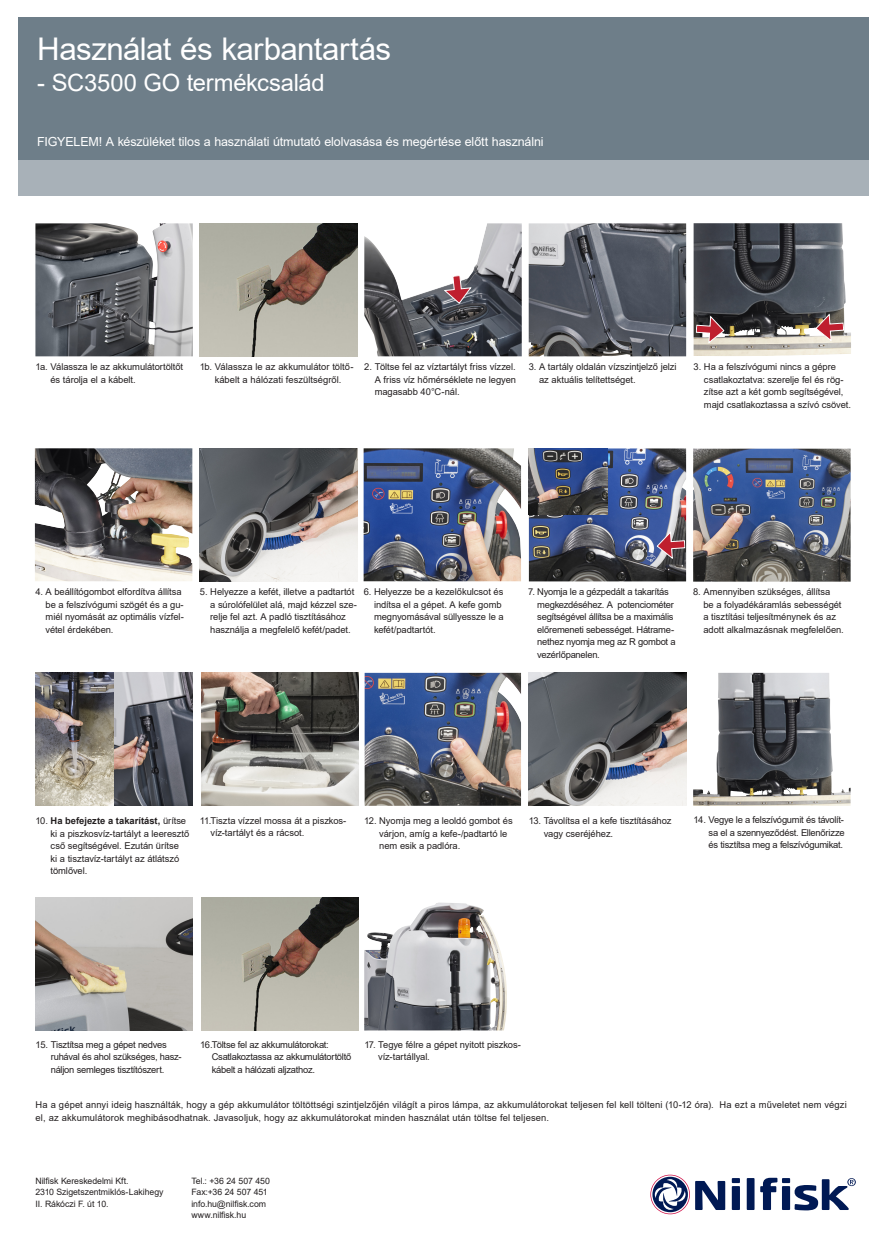
<style>
.page{position:relative;width:886px;height:1241px;background:#fff}
.page>*{position:absolute;margin:0;border:0;box-sizing:border-box;transform-origin:0 0}
.t1{font:31.25px "Arial";letter-spacing:-.02em;color:#fff}
.t2{font:23.75px "Arial";letter-spacing:-.01em;color:#fff}
.N_Body_text_15_20{font:12.5px "Arial";letter-spacing:-.01em;color:#fff}
.N_Body_text_15_20-2{font:9.38px/12.5px "Arial";letter-spacing:-.01em;color:#231f20}
.N_Body_text_15_20-3{font:9.38px/12.5px "Arial";letter-spacing:.01em;color:#231f20}
.N_Body_text_15_20-4{font:9.38px/12.5px "Arial";letter-spacing:-.03em;color:#231f20}
.t3{font:8.75px/11.2px "Arial";letter-spacing:-.005em;color:#231f20}
.s1{font-weight:700}
</style>
<div class="page">
<div style="left:18px;top:18px;width:850px;height:142px;background:#6e7e89"></div>
<div style="left:18px;top:160px;width:850px;height:36px;background:#a8b1b8"></div>
<div style="left:747px;top:1177px;width:7px;height:32px;background:#001954"></div>
<div style="left:732px;top:1185px;width:8px;height:24px;background:#001954"></div>
<div style="left:782px;top:1185px;width:8px;height:24px;background:#001954"></div>
<svg style="left:732px;top:1177px;width:8px;height:5px"></svg>
<svg style="left:782px;top:1177px;width:8px;height:5px"></svg>
<svg style="left:760px;top:1177px;width:17px;height:32px"></svg>
<svg style="left:650px;top:1174px;width:75px;height:39px"></svg>
<svg style="left:794px;top:1178px;width:62px;height:32px"></svg>
<img style="left:529px;top:672px;width:157px;height:133px">
<img style="left:529px;top:448px;width:157px;height:133px">
<img style="left:364px;top:448px;width:157px;height:133px">
<img style="left:35px;top:223px;width:158px;height:133px">
<img style="left:200px;top:223px;width:157px;height:133px">
<img style="left:364px;top:223px;width:158px;height:133px">
<img style="left:529px;top:223px;width:157px;height:133px">
<img style="left:35px;top:448px;width:157px;height:133px">
<img style="left:200px;top:448px;width:157px;height:133px">
<img style="left:201px;top:897px;width:158px;height:133px">
<img style="left:35px;top:672px;width:158px;height:133px">
<img style="left:201px;top:672px;width:158px;height:133px">
<img style="left:693px;top:672px;width:157px;height:133px">
<img style="left:364px;top:902px;width:143px;height:128px">
<img style="left:35px;top:897px;width:158px;height:133px">
<img style="left:693px;top:448px;width:157px;height:133px">
<img style="left:365px;top:672px;width:156px;height:133px">
<svg style="left:443px;top:274px;width:30px;height:30px"></svg>
<img style="left:693px;top:223px;width:158px;height:133px">
<svg style="left:695px;top:314px;width:30px;height:30px"></svg>
<svg style="left:814px;top:312px;width:31px;height:30px"></svg>
<img style="left:529px;top:448px;width:78px;height:67px">
<svg style="left:656px;top:530px;width:30px;height:30px"></svg>
<p class="t1" style="left:37px;top:27px;width:355px">Használat és karbantartás</p>
<p class="t2" style="left:37px;top:67px;width:289px">- SC3500 GO termékcsalád</p>
<p class="N_Body_text_15_20" style="left:37px;top:133px;width:508px">FIGYELEM! A készüléket tilos a használati útmutató elolvasása és megértése előtt használni</p>
<p class="N_Body_text_15_20-2" style="left:50px;top:361px;width:134px;text-indent:-15px">1a. Válassza le az akkumulátortöltőt és tárolja el a kábelt.</p>
<p class="N_Body_text_15_20-2" style="left:375px;top:361px;width:143px;text-align:justify;text-indent:-10px">2. Töltse fel az víztartályt friss vízzel.<br>A friss víz hőmérséklete ne legyen magasabb 40°C-nál.</p>
<p class="N_Body_text_15_20-2" style="left:200px;top:361px;width:155px;text-align:center">1b. Válassza le az akkumulátor töltő&shy;kábelt a hálózati feszültségről.</p>
<p class="N_Body_text_15_20-2" style="left:539px;top:361px;width:139px;text-indent:-10px">3. A tartály oldalán vízszintjelző jelzi az aktuális telítettséget.</p>
<p class="N_Body_text_15_20-2" style="left:704px;top:361px;width:149px;text-indent:-10px">3. Ha a felszívógumi nincs a gépre csatlakoztatva: szerelje fel és rög&shy;zítse azt a két gomb segítségével, majd csatlakoztassa a szívó csövet.</p>
<p class="N_Body_text_15_20-2" style="left:46px;top:585px;width:140px;text-indent:-10px">4. A beállítógombot elfordítva állítsa be a felszívógumi szögét és a gu&shy;miél nyomását az optimális vízfel&shy;vétel érdekében.</p>
<p class="N_Body_text_15_20-2" style="left:210px;top:585px;width:148px;text-indent:-10px">5. Helyezze a kefét, illetve a padtartót a súrolófelület alá, majd kézzel sze&shy;relje fel azt. A padló tisztításához használja a megfelelő kefét/padet.</p>
<p class="N_Body_text_15_20-2" style="left:374px;top:585px;width:131px;text-indent:-10px">6. Helyezze be a kezelőkulcsot és indítsa el a gépet. A kefe gomb megnyomásával süllyessze le a kefét/padtartót.</p>
<p class="N_Body_text_15_20-2" style="left:703px;top:585px;width:142px;text-indent:-10px">8. Amennyiben szükséges, állítsa<br>be a folyadékáramlás sebességét a tisztítási teljesítménynek és az adott alkalmazásnak megfelelően.</p>
<p class="N_Body_text_15_20-2" style="left:537px;top:585px;width:140px;text-indent:-9px">7. Nyomja le a gézpedált a takarítás megkezdéséhez. A potenciométer segítségével állítsa be a maximális előremeneti sebességet. Hátrame&shy;nethez nyomja meg az R gombot a vezérlőpanelen.</p>
<p class="N_Body_text_15_20-2" style="left:51px;top:814px;width:140px;text-indent:-15px">10. <span class="s1">Ha befejezte a takarítást,</span> ürítse ki a piszkosvíz-tartályt a leeresztő cső segítségével. Ezután ürítse<br>ki a tisztavíz-tartályt az átlátszó tömlővel.</p>
<p class="N_Body_text_15_20-2" style="left:211px;top:814px;width:137px;text-indent:-11px">11.Tiszta vízzel mossa át a piszkos&shy;víz-tartályt és a rácsot.</p>
<p class="N_Body_text_15_20-2" style="left:379px;top:814px;width:135px;text-indent:-15px">12. Nyomja meg a leoldó gombot és várjon, amíg a kefe-/padtartó le nem esik a padlóra.</p>
<p class="N_Body_text_15_20-2" style="left:544px;top:814px;width:129px;text-indent:-15px">13. Távolítsa el a kefe tisztításához vagy cseréjéhez.</p>
<p class="N_Body_text_15_20-2" style="left:708px;top:813px;width:138px;text-align:justify;text-indent:-15px">14. Vegye le a felszívógumit és távolít&shy;sa el a szennyeződést. Ellenőrizze és tisztítsa meg a felszívógumikat.</p>
<p class="N_Body_text_15_20-2" style="left:51px;top:1037px;width:132px;text-indent:-15px">15. Tisztítsa meg a gépet nedves ruhával és ahol szükséges, hasz&shy;náljon semleges tisztítószert.</p>
<p class="N_Body_text_15_20-4" style="left:212px;top:1038px;width:141px;text-indent:-12px">16.Töltse fel az akkumulátorokat:<br>Csatlakoztassa az akkumulátortöltő kábelt a hálózati aljzathoz.</p>
<p class="N_Body_text_15_20-2" style="left:378px;top:1037px;width:144px;text-indent:-14px">17. Tegye félre a gépet nyitott piszkos&shy;víz-tartállyal.</p>
<p class="N_Body_text_15_20-3" style="left:36px;top:1098px;width:813px">Ha a gépet annyi ideig használták, hogy a gép akkumulátor töltöttségi szintjelzőjén világít a piros lámpa, az akkumulátorokat teljesen fel kell tölteni (10-12 óra). Ha ezt a műveletet nem végzi el, az akkumulátorok meghibásodhatnak. Javasoljuk, hogy az akkumulátorokat minden használat után töltse fel teljesen.</p>
<p class="t3" style="left:35px;top:1175px;width:130px">Nilfisk Kereskedelmi Kft.<br>2310 Szigetszentmiklós-Lakihegy<br>II. Rákóczi F. út 10.</p>
<p class="t3" style="left:191px;top:1174px;width:80px">Tel.: +36 24 507 450<br>Fax:+36 24 507 451 info.hu@nilfisk.com www.nilfisk.hu</p>
</div>
